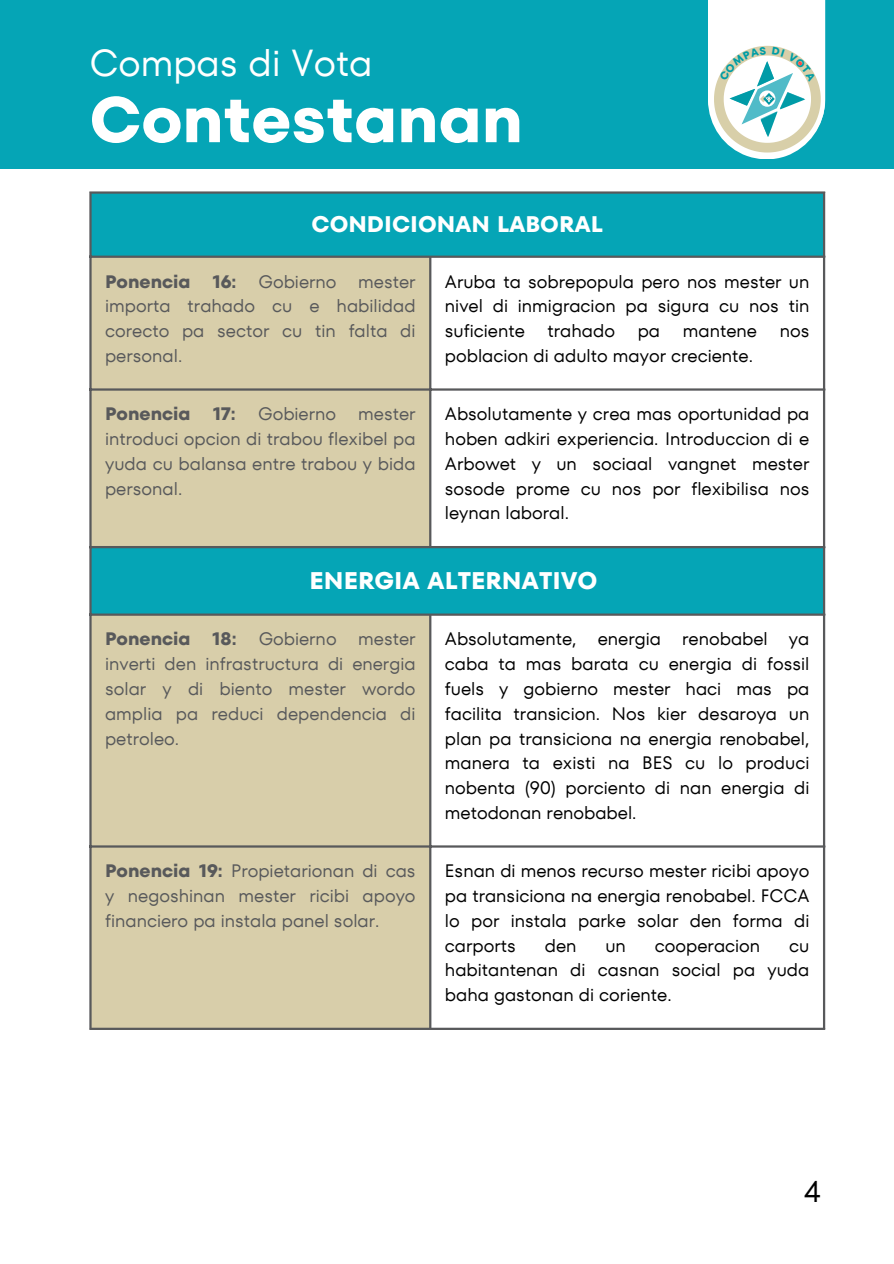
<style>
.page{position:relative;width:894px;height:1264px;background:#fff}
.page>*{position:absolute;margin:0;border:0;box-sizing:border-box;transform-origin:0 0}
.t1{font:700 64.5px "TT Fors";color:#fff}
.t2{font:37.5px "TT Fors";color:#fff}
.t3{font:30px "TT Fors";color:#000}
.t4{font:700 24px "TT Fors";color:#fff}
.t5{font:700 22.5px "TT Fors";color:#fff}
.t6{font:18px/24.8px "TT Fors";color:#000;text-align:justify}
.t7{font:18px/24.8px "TT Fors";color:#58595b;text-align:justify}
.s1{font-weight:700}
</style>
<div class="page">
<div style="left:0;top:0;width:893px;height:169px;background:#05a5b6"></div>
<svg style="left:92px;top:194px;width:730px;height:419px"></svg>
<svg style="left:92px;top:258px;width:338px;height:769px;fill:#d8ceaa"></svg>
<hr style="left:89px;top:194px;width:3px;height:833px;background:#58595b">
<hr style="left:429px;top:258px;width:2px;height:288px;background:#58595b">
<hr style="left:429px;top:615px;width:2px;height:412px;background:#58595b">
<hr style="left:822px;top:194px;width:3px;height:833px;background:#58595b">
<hr style="left:89px;top:191px;width:736px;height:3px;background:#58595b">
<hr style="left:89px;top:255px;width:736px;height:3px;background:#58595b">
<hr style="left:89px;top:388px;width:736px;height:2px;background:#58595b">
<hr style="left:89px;top:546px;width:736px;height:2px;background:#58595b">
<hr style="left:89px;top:613px;width:736px;height:2px;background:#58595b">
<hr style="left:89px;top:845px;width:736px;height:2px;background:#58595b">
<hr style="left:89px;top:1027px;width:736px;height:2px;background:#58595b">
<svg style="left:708px;top:0;width:117px;height:159px"></svg>
<h2 class="t2" style="left:89px;top:36px;width:284px">Compas di Vota</h2>
<h1 class="t1" style="left:89px;top:74px;width:435px">Contestanan</h1>
<p class="t5" style="left:311px;top:208px;width:293px">CONDICIONAN LABORAL</p>
<p class="t7" style="left:105px;top:269px;width:312px"><span class="s1">Ponencia 16:</span> Gobierno mester importa trahado cu e habilidad corecto pa sector cu tin falta di personal.</p>
<p class="t6" style="left:445px;top:269px;width:366px">Aruba ta sobrepopula pero nos mester un nivel di inmigracion pa sigura cu nos tin suficiente</p>
<p class="t6" style="left:547px;top:318px;width:69px">trahado</p>
<p class="t6" style="left:637px;top:318px;width:24px">pa</p>
<p class="t6" style="left:682px;top:318px;width:76px">mantene</p>
<p class="t6" style="left:779px;top:318px;width:31px">nos</p>
<p class="t6" style="left:445px;top:343px;width:309px">poblacion di adulto mayor creciente.</p>
<p class="t7" style="left:105px;top:401px;width:312px"><span class="s1">Ponencia 17:</span> Gobierno mester introduci opcion di trabou flexibel pa yuda cu balansa entre trabou y bida personal.</p>
<p class="t6" style="left:445px;top:401px;width:366px">Absolutamente y crea mas oportunidad pa hoben adkiri experiencia. Introduccion di e Arbowet y un sociaal vangnet mester sosode prome cu nos por flexibilisa nos leynan laboral.</p>
<h3 class="t4" style="left:309px;top:563px;width:289px">ENERGIA ALTERNATIVO</h3>
<p class="t7" style="left:105px;top:626px;width:312px"><span class="s1">Ponencia 18:</span> Gobierno mester inverti den infrastructura di energia solar y di biento mester wordo amplia pa reduci dependencia di petroleo.</p>
<p class="t6" style="left:445px;top:626px;width:366px">Absolutamente, energia renobabel ya caba ta mas barata cu energia di fossil fuels y gobierno mester haci mas pa facilita transicion. Nos kier desaroya un plan pa transiciona na energia renobabel, manera ta existi na BES cu lo produci nobenta (90) porciento di nan energia di metodonan renobabel.</p>
<p class="t7" style="left:105px;top:858px;width:312px"><span class="s1">Ponencia 19:</span> Propietarionan di cas y negoshinan mester ricibi apoyo financiero pa instala panel solar.</p>
<p class="t6" style="left:445px;top:858px;width:366px">Esnan di menos recurso mester ricibi apoyo pa transiciona na energia renobabel. FCCA lo por instala parke solar den forma di carports</p>
<p class="t6" style="left:544px;top:932px;width:33px">den</p>
<p class="t6" style="left:605px;top:932px;width:22px">un</p>
<p class="t6" style="left:654px;top:932px;width:107px">cooperacion</p>
<p class="t6" style="left:445px;top:932px;width:366px;text-indent:344px">cu habitantenan di casnan social pa yuda baha gastonan di coriente.</p>
<h3 class="t3" style="left:804px;top:1169px;width:18px">4</h3>
</div>
